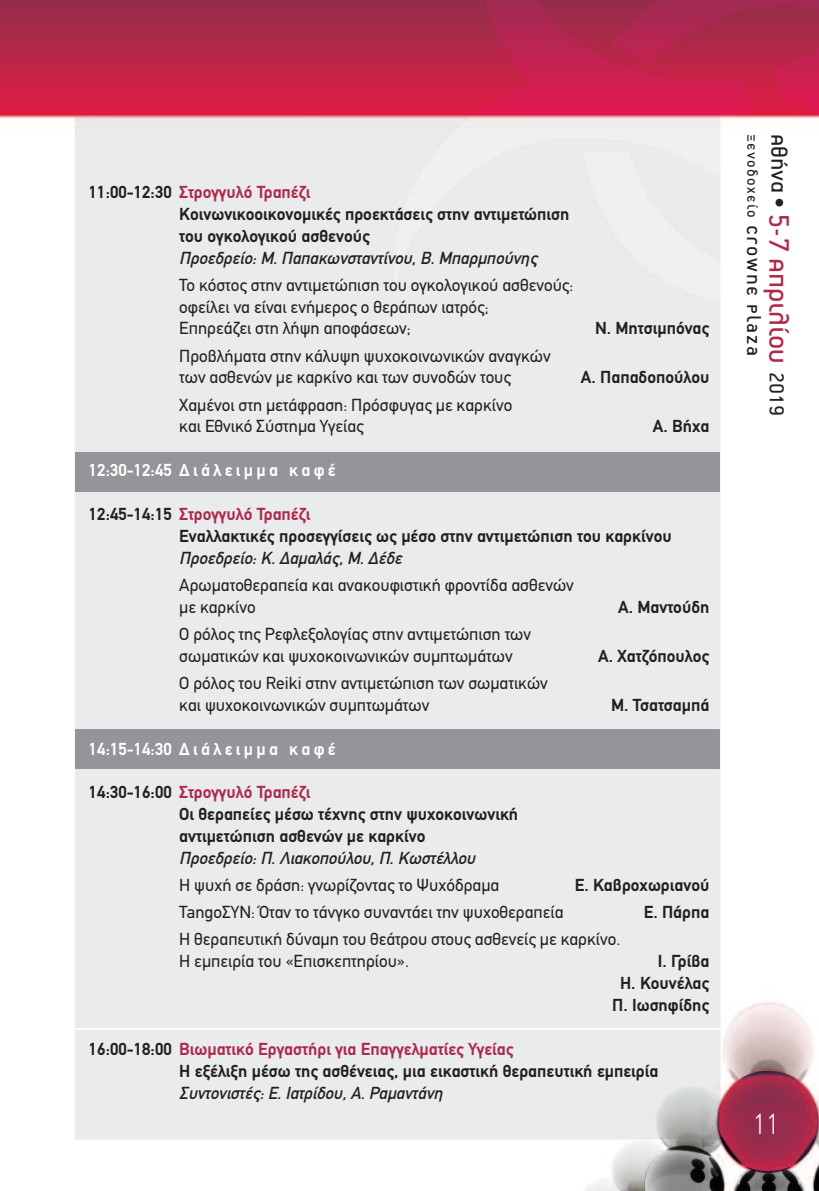
<style>
.page{position:relative;width:819px;height:1191px;background:#fff}
.page>*{position:absolute;margin:0;border:0;box-sizing:border-box;transform-origin:0 0}
.t1{font:100 33.25px "PF Premier Display";color:#fff}
.t2{font:31.5px "PF Premier Display";color:#ae294b}
.t3{font:22.57px "PF Premier Display";letter-spacing:.085em;color:#231f20}
.t4{font:17.5px/21.9px "PF Din Text";color:#231f20}
.t5{font:700 17.5px/21.9px "PF Din Text";color:#231f20}
.t6{font:italic 500 17.5px "PF Din Text";color:#231f20}
.t7{font:700 17.5px "PF Din Text";letter-spacing:.19em;color:#fff}
.s1{color:#ae294b}
.s2{font-size:16.8px}
.s3{font-size:25.9px;color:#231f20}
.s4{font-size:22.57px;color:#231f20}
</style>
<div class="page">
<img style="left:0;top:0;width:819px;height:1191px">
<div style="left:76px;top:452px;width:644px;height:40px;background:#939598"></div>
<div style="left:76px;top:729px;width:644px;height:39px;background:#939598"></div>
<hr style="left:47px;top:1028px;width:676px;height:1px;background:#fff">
<p class="t5" style="left:179px;top:181px;width:391px;text-indent:-90px">11:00-12:30 <span class="s1">Στρογγυλό Τραπέζι<br></span>Κοινωνικοοικονομικές προεκτάσεις στην αντιμετώπιση του ογκολογικού ασθενούς</p>
<p class="t6" style="left:179px;top:247px;width:359px">Προεδρείο: Μ. Παπακωνσταντίνου, Β. Μπαρμπούνης</p>
<p class="t4" style="left:179px;top:274px;width:395px">Το κόστος στην αντιμετώπιση του ογκολογικού ασθενούς: οφείλει να είναι ενήμερος ο θεράπων ιατρός;<br>Επηρεάζει στη λήψη αποφάσεων;</p>
<p class="t4" style="left:179px;top:345px;width:373px">Προβλήματα στην κάλυψη ψυχοκοινωνικών αναγκών των ασθενών με καρκίνο και των συνοδών τους</p>
<p class="t4" style="left:179px;top:394px;width:334px">Χαμένοι στη μετάφραση: Πρόσφυγας με καρκίνο και Εθνικό Σύστημα Υγείας</p>
<p class="t5" style="left:595px;top:317px;width:116px">Ν. Μητσιμπόνας</p>
<p class="t5" style="left:581px;top:366px;width:130px">Α. Παπαδοπούλου</p>
<p class="t5" style="left:653px;top:415px;width:58px">Α. Βήχα</p>
<p class="t7" style="left:89px;top:460px;width:248px">12:30-12:45 Διάλειμμα καφέ</p>
<p class="t5" style="left:179px;top:503px;width:494px;text-indent:-90px">12:45-14:15 <span class="s1">Στρογγυλό Τραπέζι<br></span>Εναλλακτικές προσεγγίσεις ως μέσο στην αντιμετώπιση του καρκίνου</p>
<p class="t6" style="left:179px;top:548px;width:224px">Προεδρείο: Κ. Δαμαλάς, Μ. Δέδε</p>
<p class="t4" style="left:179px;top:574px;width:396px">Αρωματοθεραπεία και ανακουφιστική φροντίδα ασθενών με καρκίνο</p>
<p class="t5" style="left:618px;top:596px;width:93px">Α. Μαντούδη</p>
<p class="t4" style="left:179px;top:623px;width:353px">Ο ρόλος της Ρεφλεξολογίας στην αντιμετώπιση των σωματικών και ψυχοκοινωνικών συμπτωμάτων</p>
<p class="t4" style="left:179px;top:672px;width:370px">Ο ρόλος του Reiki στην αντιμετώπιση των σωματικών και ψυχοκοινωνικών συμπτωμάτων</p>
<p class="t5" style="left:598px;top:645px;width:113px">Α. Χατζόπουλος</p>
<p class="t5" style="left:611px;top:694px;width:100px">M. Τσατσαμπά</p>
<p class="t7" style="left:89px;top:738px;width:248px">14:15-14:30 Διάλειμμα καφέ</p>
<p class="t5" style="left:179px;top:781px;width:340px;text-indent:-90px">14:30-16:00 <span class="s1">Στρογγυλό Τραπέζι<br></span>Οι θεραπείες μέσω τέχνης στην ψυχοκοινωνική αντιμετώπιση ασθενών με καρκίνο</p>
<p class="t6" style="left:179px;top:848px;width:297px">Προεδρείο: Π. Λιακοπούλου, Π. Κωστέλλου</p>
<p class="t4" style="left:179px;top:874px;width:321px">Η ψυχή σε δράση: γνωρίζοντας το Ψυχόδραμα</p>
<p class="t5" style="left:574px;top:874px;width:136px">Ε. Καβροχωριανού</p>
<p class="t4" style="left:179px;top:901px;width:386px">TangoΣΥΝ: Όταν το τάνγκο συναντάει την ψυχοθεραπεία</p>
<p class="t5" style="left:643px;top:901px;width:67px">Ε. Πάρπα</p>
<p class="t4" style="left:179px;top:928px;width:442px">Η θεραπευτική δύναμη του θεάτρου στους ασθενείς με καρκίνο.<br>Η εμπειρία του «Επισκεπτηρίου».</p>
<p class="t5" style="left:612px;top:950px;width:99px;text-align:right">Ι. Γρίβα<br>Η. Κουνέλας<br>Π. Ιωσηφίδης</p>
<p class="t5" style="left:179px;top:1037px;width:480px;text-indent:-90px">16:00-18:00 <span class="s1">Βιωματικό Εργαστήρι για Επαγγελματίες Υγείας<br></span>Η εξέλιξη μέσω της ασθένειας, μια εικαστική θεραπευτική εμπειρία</p>
<p class="t6" style="left:179px;top:1082px;width:265px">Συντονιστές: Ε. Ιατρίδου, Α. Ραμαντάνη</p>
<p class="t3" style="left:762px;top:134px;width:223px;rotate:90deg"><span class="s2">Ξενοδοχείο</span> Crowne Plaza</p>
<h2 class="t2" style="left:791px;top:134px;width:283px;rotate:90deg"><span class="s3">Αθήνα •</span> 5-7 Απριλίου <span class="s4">2019</span></h2>
<h1 class="t1" style="left:752px;top:1111px;width:28px">11</h1>
</div>
